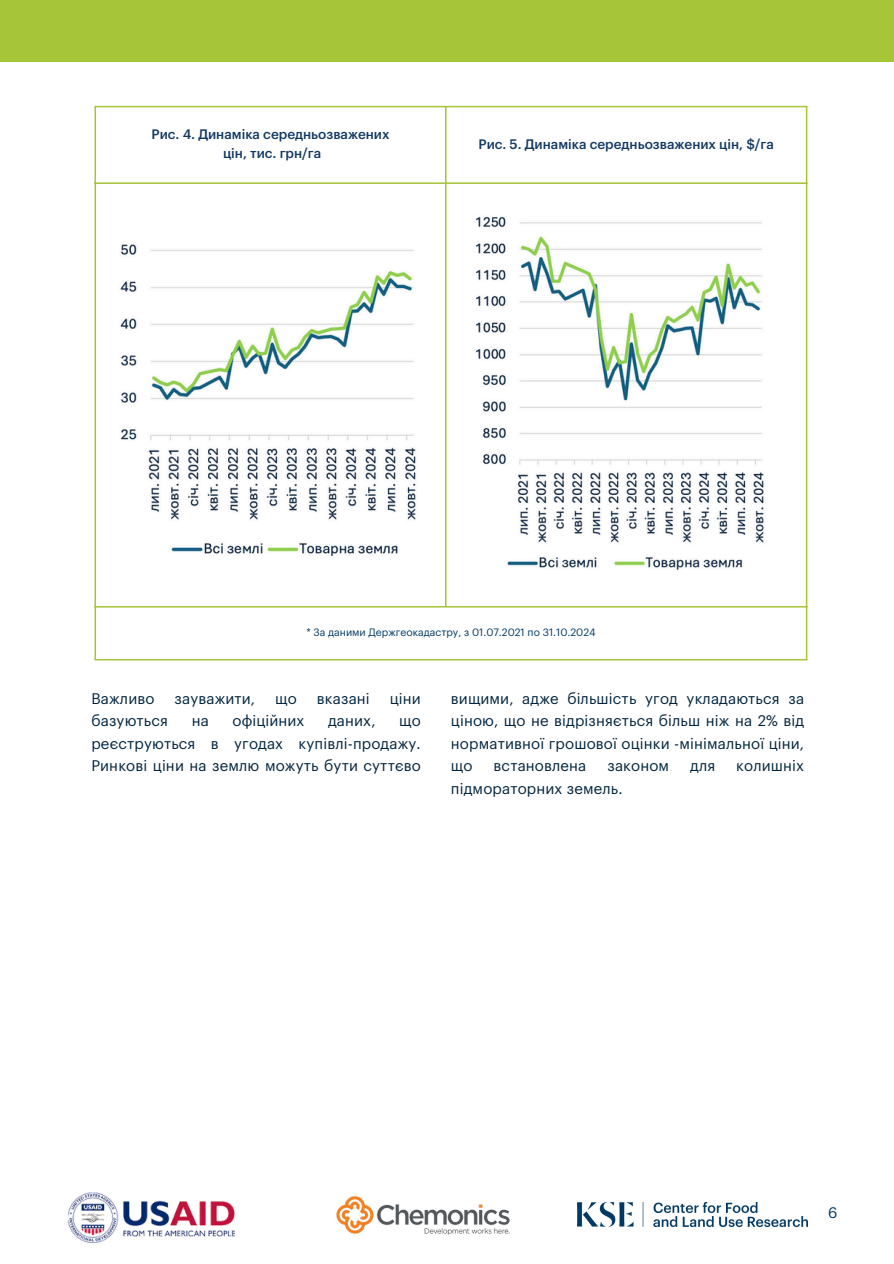
<style>
.page{position:relative;width:894px;height:1264px;background:#fff}
.page>*{position:absolute;margin:0;border:0;box-sizing:border-box;transform-origin:0 0}
.t1{font:15px/22.5px "Graphik LC";letter-spacing:.01em;color:#00243e;text-align:justify}
.t2{font:15px "Graphik LC";color:#003964}
.t3{font:500 13.5px "Graphik LC";color:#133962}
.t4{font:10.5px "Graphik LC";color:#003964}
</style>
<div class="page">
<img style="left:67px;top:1192px;width:168px;height:52px">
<img style="left:336px;top:1196px;width:174px;height:39px">
<div style="left:0;top:0;width:893px;height:62px;background:#a7c539"></div>
<img style="left:577px;top:1202px;width:229px;height:24px">
<hr style="left:94px;top:107px;width:2px;height:552px;background:#a7c539">
<hr style="left:445px;top:107px;width:1px;height:499px;background:#a7c539">
<hr style="left:805px;top:107px;width:2px;height:552px;background:#a7c539">
<hr style="left:94px;top:106px;width:713px;height:1px;background:#a7c539">
<hr style="left:94px;top:182px;width:713px;height:2px;background:#a7c539">
<hr style="left:94px;top:606px;width:713px;height:1px;background:#a7c539">
<hr style="left:94px;top:659px;width:713px;height:1px;background:#a7c539">
<img style="left:120px;top:244px;width:296px;height:312px">
<img style="left:476px;top:216px;width:288px;height:354px">
<p class="t3" style="left:151px;top:128px;width:239px">Рис. 4. Динаміка середньозважених</p>
<p class="t3" style="left:223px;top:146px;width:100px">цін, тис. грн/га</p>
<p class="t3" style="left:478px;top:138px;width:297px">Рис. 5. Динаміка середньозважених цін, $/га</p>
<h1 class="t4" style="left:306px;top:627px;width:290px">* За даними Держгеокадастру, з 01.07.2021 по 31.10.2024</h1>
<p class="t1" style="left:91px;top:687px;width:65px">Важливо</p>
<p class="t1" style="left:174px;top:687px;width:82px">зауважити,</p>
<p class="t1" style="left:275px;top:687px;width:23px">що</p>
<p class="t1" style="left:317px;top:687px;width:54px">вказані</p>
<p class="t1" style="left:390px;top:687px;width:32px">ціни</p>
<p class="t1" style="left:91px;top:710px;width:78px">базуються</p>
<p class="t1" style="left:192px;top:710px;width:19px">на</p>
<p class="t1" style="left:232px;top:710px;width:73px">офіційних</p>
<p class="t1" style="left:328px;top:710px;width:49px">даних,</p>
<p class="t1" style="left:91px;top:710px;width:331px;text-indent:308px">що реєструються в угодах купівлі-продажу.<br>Ринкові ціни на землю можуть бути суттєво</p>
<p class="t1" style="left:451px;top:688px;width:354px">вищими, адже більшість угод укладаються за ціною, що не відрізняється більш ніж на 2% від нормативної грошової оцінки -мінімальної ціни, що</p>
<p class="t1" style="left:493px;top:755px;width:94px">встановлена</p>
<p class="t1" style="left:607px;top:755px;width:63px">законом</p>
<p class="t1" style="left:690px;top:755px;width:27px">для</p>
<p class="t1" style="left:736px;top:755px;width:69px">колишніх</p>
<p class="t1" style="left:451px;top:778px;width:173px">підмораторних земель.</p>
<p class="t2" style="left:827px;top:1205px;width:11px">6</p>
</div>
